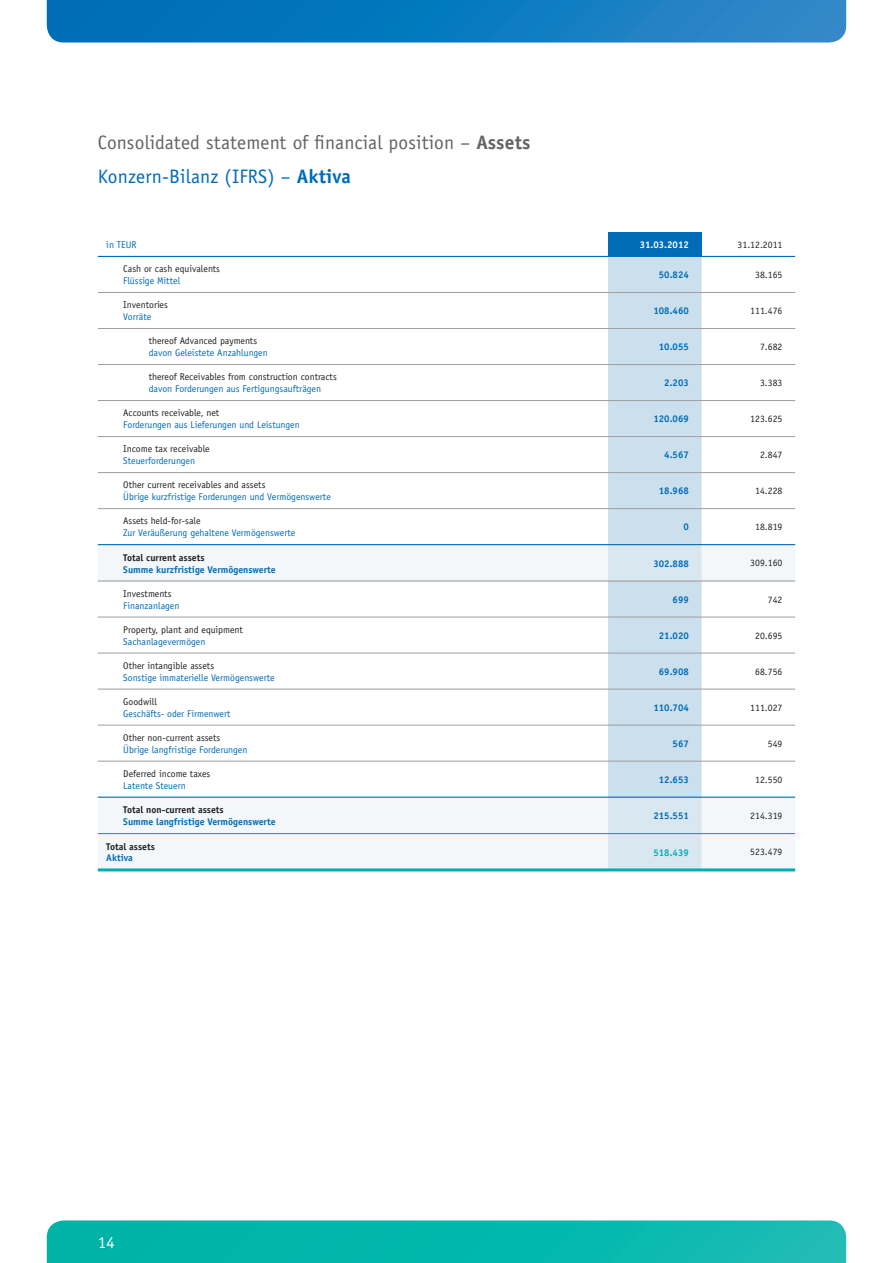
<style>
.page{position:relative;width:893px;height:1263px;background:#fff}
.page>*{position:absolute;margin:0;border:0;box-sizing:border-box;transform-origin:0 0}
.t1{font:19.5px/34px "Officina Sans";letter-spacing:.01em;color:#636366}
.t2{font:16.5px "Officina Sans";color:#fff}
.t3{font:9.75px "Officina Sans";color:#231f20}
.t4{font:9.75px "Officina Sans";color:#006bb6}
.t5{font:700 9.75px "Officina Sans";color:#006bb6}
.t6{font:700 9.75px "Officina Sans";color:#231f20}
.t7{font:700 9.75px "Officina Sans";color:#fff}
.t8{font:700 9.75px "Officina Sans";color:#00afb5}
.s1{font-weight:700}
.s2{color:#006bb6}
.s3{font-weight:700;color:#006bb6}
</style>
<div class="page">
<svg style="left:47px;top:0;width:799px;height:43px;background:#127bc0"></svg>
<svg style="left:47px;top:1220px;width:799px;height:43px;background:#09b8ad"></svg>
<div style="left:608px;top:232px;width:94px;height:24px;background:#006bb6"></div>
<div style="left:608px;top:257px;width:94px;height:287px;background:#ccdfed"></div>
<svg style="left:98px;top:545px;width:697px;height:323px"></svg>
<svg style="left:608px;top:545px;width:94px;height:323px;background:#cfe1ed"></svg>
<hr style="left:98px;top:292px;width:697px;height:1px;background:#9d9fa2">
<hr style="left:98px;top:328px;width:697px;height:1px;background:#9d9fa2">
<hr style="left:98px;top:364px;width:697px;height:1px;background:#9d9fa2">
<hr style="left:98px;top:400px;width:697px;height:1px;background:#9d9fa2">
<hr style="left:98px;top:436px;width:697px;height:1px;background:#9d9fa2">
<hr style="left:98px;top:472px;width:697px;height:1px;background:#9d9fa2">
<hr style="left:98px;top:508px;width:697px;height:1px;background:#9d9fa2">
<hr style="left:98px;top:617px;width:697px;height:1px;background:#9d9fa2">
<hr style="left:98px;top:653px;width:697px;height:1px;background:#9d9fa2">
<hr style="left:98px;top:689px;width:697px;height:1px;background:#9d9fa2">
<hr style="left:98px;top:725px;width:697px;height:1px;background:#9d9fa2">
<hr style="left:98px;top:761px;width:604px;height:1px;background:#9d9fa2">
<hr style="left:702px;top:761px;width:93px;height:1px;background:#9d9fa2">
<hr style="left:98px;top:797px;width:697px;height:1px;background:#006bb6">
<hr style="left:98px;top:544px;width:604px;height:1px;background:#006bb6">
<hr style="left:702px;top:544px;width:93px;height:1px;background:#006bb6">
<hr style="left:98px;top:580px;width:604px;height:2px;background:#9d9fa2">
<hr style="left:702px;top:580px;width:93px;height:2px;background:#9d9fa2">
<hr style="left:98px;top:256px;width:604px;height:1px;background:#006bb6">
<hr style="left:702px;top:256px;width:93px;height:1px;background:#006bb6">
<hr style="left:98px;top:833px;width:604px;height:1px;background:#00afb5">
<hr style="left:702px;top:833px;width:93px;height:1px;background:#00afb5">
<hr style="left:98px;top:868px;width:604px;height:3px;background:#00afb5">
<hr style="left:702px;top:868px;width:93px;height:3px;background:#00afb5">
<h1 class="t1" style="left:98px;top:127px;width:434px">Consolidated statement of financial position – <span class="s1">Assets<br></span><span class="s2">Konzern-Bilanz (IFRS) –</span> <span class="s3">Aktiva</span></h1>
<p class="t4" style="left:106px;top:241px;width:32px">in TEUR</p>
<p class="t7" style="left:640px;top:241px;width:51px">31.03.2012</p>
<p class="t3" style="left:738px;top:241px;width:46px">31.12.2011</p>
<p class="t3" style="left:123px;top:265px;width:98px">Cash or cash equivalents</p>
<p class="t4" style="left:123px;top:277px;width:58px">Flüssige Mittel</p>
<p class="t5" style="left:659px;top:271px;width:31px">50.824</p>
<p class="t3" style="left:755px;top:271px;width:29px">38.165</p>
<p class="t3" style="left:123px;top:301px;width:46px">Inventories</p>
<p class="t4" style="left:123px;top:313px;width:30px">Vorräte</p>
<p class="t3" style="left:149px;top:337px;width:110px">thereof Advanced payments</p>
<p class="t4" style="left:149px;top:349px;width:121px">davon Geleistete Anzahlungen</p>
<p class="t3" style="left:149px;top:373px;width:190px">thereof Receivables from construction contracts</p>
<p class="t4" style="left:149px;top:385px;width:174px">davon Forderungen aus Fertigungsaufträgen</p>
<p class="t3" style="left:123px;top:409px;width:98px">Accounts receivable, net</p>
<p class="t4" style="left:123px;top:421px;width:178px">Forderungen aus Lieferungen und Leistungen</p>
<p class="t3" style="left:123px;top:445px;width:88px">Income tax receivable</p>
<p class="t4" style="left:123px;top:457px;width:73px">Steuerforderungen</p>
<p class="t3" style="left:123px;top:481px;width:144px">Other current receivables and assets</p>
<p class="t4" style="left:123px;top:493px;width:209px">Übrige kurzfristige Forderungen und Vermögenswerte</p>
<p class="t3" style="left:123px;top:517px;width:79px">Assets held-for-sale</p>
<p class="t4" style="left:123px;top:529px;width:174px">Zur Veräußerung gehaltene Vermögenswerte</p>
<p class="t6" style="left:123px;top:554px;width:83px">Total current assets</p>
<p class="t5" style="left:123px;top:565px;width:154px">Summe kurzfristige Vermögenswerte</p>
<p class="t3" style="left:123px;top:590px;width:50px">Investments</p>
<p class="t4" style="left:123px;top:601px;width:58px">Finanzanlagen</p>
<p class="t3" style="left:123px;top:626px;width:121px">Property, plant and equipment</p>
<p class="t4" style="left:123px;top:637px;width:84px">Sachanlagevermögen</p>
<p class="t3" style="left:123px;top:662px;width:92px">Other intangible assets</p>
<p class="t4" style="left:123px;top:673px;width:153px">Sonstige immaterielle Vermögenswerte</p>
<p class="t3" style="left:123px;top:698px;width:35px">Goodwill</p>
<p class="t4" style="left:123px;top:709px;width:109px">Geschäfts- oder Firmenwert</p>
<p class="t3" style="left:123px;top:734px;width:99px">Other non-current assets</p>
<p class="t4" style="left:123px;top:745px;width:126px">Übrige langfristige Forderungen</p>
<p class="t3" style="left:123px;top:770px;width:89px">Deferred income taxes</p>
<p class="t4" style="left:123px;top:782px;width:64px">Latente Steuern</p>
<p class="t6" style="left:123px;top:806px;width:102px">Total non-current assets</p>
<p class="t5" style="left:123px;top:818px;width:154px">Summe langfristige Vermögenswerte</p>
<p class="t6" style="left:106px;top:843px;width:50px">Total assets</p>
<p class="t5" style="left:106px;top:854px;width:28px">Aktiva</p>
<h2 class="t2" style="left:98px;top:1236px;width:18px">14</h2>
<p class="t5" style="left:653px;top:307px;width:37px">108.460</p>
<p class="t3" style="left:750px;top:307px;width:34px">111.476</p>
<p class="t5" style="left:659px;top:343px;width:31px">10.055</p>
<p class="t3" style="left:760px;top:343px;width:24px">7.682</p>
<p class="t5" style="left:664px;top:379px;width:26px">2.203</p>
<p class="t3" style="left:760px;top:379px;width:24px">3.383</p>
<p class="t5" style="left:653px;top:415px;width:37px">120.069</p>
<p class="t3" style="left:750px;top:415px;width:34px">123.625</p>
<p class="t5" style="left:664px;top:451px;width:26px">4.567</p>
<p class="t3" style="left:760px;top:451px;width:24px">2.847</p>
<p class="t5" style="left:659px;top:487px;width:31px">18.968</p>
<p class="t3" style="left:755px;top:487px;width:29px">14.228</p>
<p class="t5" style="left:683px;top:523px;width:7px">0</p>
<p class="t3" style="left:755px;top:523px;width:29px">18.819</p>
<p class="t5" style="left:653px;top:560px;width:37px">302.888</p>
<p class="t3" style="left:750px;top:559px;width:34px">309.160</p>
<p class="t5" style="left:673px;top:596px;width:18px">699</p>
<p class="t3" style="left:768px;top:596px;width:16px">742</p>
<p class="t5" style="left:659px;top:632px;width:31px">21.020</p>
<p class="t3" style="left:755px;top:632px;width:29px">20.695</p>
<p class="t5" style="left:659px;top:668px;width:31px">69.908</p>
<p class="t3" style="left:755px;top:668px;width:29px">68.756</p>
<p class="t5" style="left:653px;top:704px;width:37px">110.704</p>
<p class="t3" style="left:750px;top:704px;width:34px">111.027</p>
<p class="t5" style="left:673px;top:740px;width:18px">567</p>
<p class="t3" style="left:768px;top:740px;width:16px">549</p>
<p class="t5" style="left:659px;top:776px;width:31px">12.653</p>
<p class="t3" style="left:755px;top:776px;width:29px">12.550</p>
<p class="t5" style="left:653px;top:812px;width:37px">215.551</p>
<p class="t3" style="left:750px;top:812px;width:34px">214.319</p>
<p class="t8" style="left:653px;top:848px;width:37px">518.439</p>
<p class="t3" style="left:750px;top:848px;width:34px">523.479</p>
</div>
